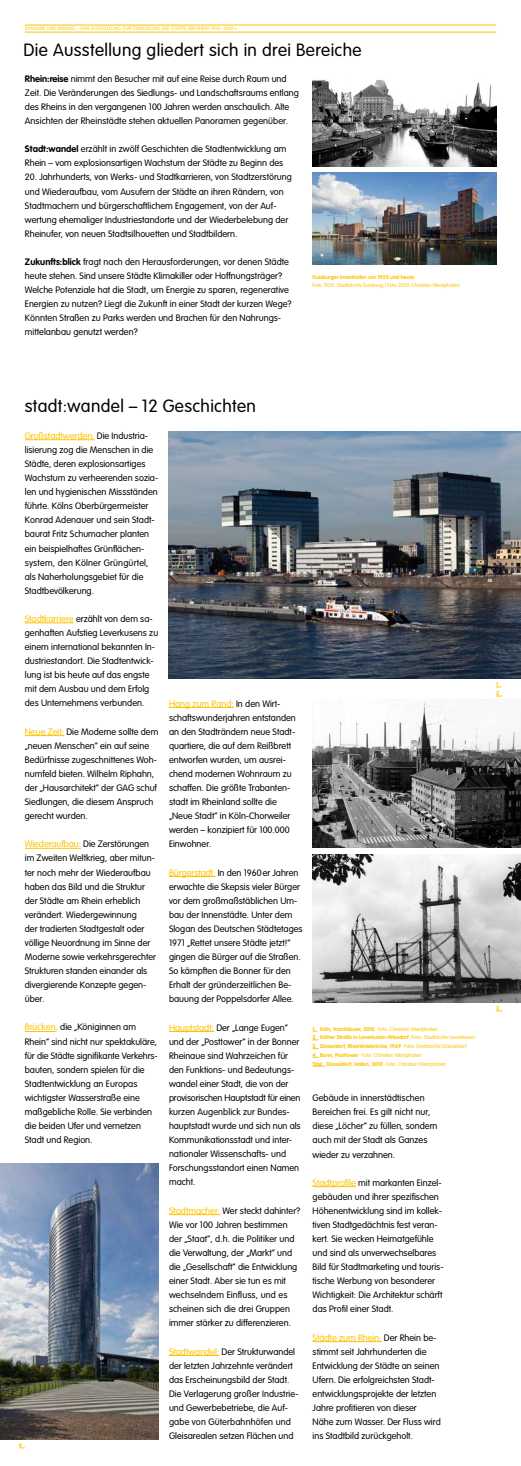
<style>
.page{position:relative;width:521px;height:1466px;background:#fff}
.page>*{position:absolute;margin:0;border:0;box-sizing:border-box;transform-origin:0 0}
.t1{font:300 17.5px "VAG Rounded";letter-spacing:.02em;color:#000}
.t2{font:300 9.19px/14.1px "VAG Rounded";color:#000}
.t3{font:700 5.42px/8.8px "VAG Rounded";color:#fdc300}
.t4{font:300 5.42px "VAG Rounded";color:#fdc300}
.t5{font:300 4.81px "VAG Rounded";letter-spacing:.03em;color:#fdc300}
.s1{font-weight:700}
.s2{color:#fdc300}
.s3{font-weight:300}
</style>
<div class="page">
<img style="left:169px;top:432px;width:352px;height:246px">
<hr style="left:25px;top:439px;width:70px;height:1px;background:#fdc300">
<hr style="left:25px;top:623px;width:49px;height:1px;background:#fdc300">
<hr style="left:25px;top:735px;width:39px;height:1px;background:#fdc300">
<hr style="left:25px;top:848px;width:56px;height:1px;background:#fdc300">
<hr style="left:25px;top:1031px;width:31px;height:1px;background:#fdc300">
<img style="left:313px;top:702px;width:208px;height:145px">
<img style="left:0;top:1164px;width:159px;height:275px">
<img style="left:313px;top:855px;width:208px;height:147px">
<hr style="left:169px;top:707px;width:65px;height:1px;background:#fdc300">
<hr style="left:169px;top:876px;width:46px;height:1px;background:#fdc300">
<hr style="left:169px;top:1031px;width:45px;height:1px;background:#fdc300">
<hr style="left:169px;top:1214px;width:51px;height:1px;background:#fdc300">
<hr style="left:169px;top:1355px;width:50px;height:1px;background:#fdc300">
<hr style="left:313px;top:1186px;width:43px;height:1px;background:#fdc300">
<hr style="left:313px;top:1341px;width:69px;height:1px;background:#fdc300">
<svg style="left:313px;top:1066px;width:12px;height:1px"></svg>
<img style="left:313px;top:173px;width:183px;height:92px">
<img style="left:313px;top:79px;width:183px;height:87px">
<hr style="left:25px;top:25px;width:471px;height:1px;background:#fdc300">
<hr style="left:25px;top:32px;width:471px;height:1px;background:#fdc300">
<p class="t5" style="left:25px;top:26px;width:214px">DYNAMIK UND WANDEL – EINE AUSSTELLUNG ZUR ETWICKLUNG DER STÄDTE AM RHEIN 1910 – 2010 +</p>
<h1 class="t1" style="left:24px;top:40px;width:339px">Die Ausstellung gliedert sich in drei Bereiche</h1>
<p class="t2" style="left:25px;top:72px;width:275px"><span class="s1">Rhein:reise</span> nimmt den Besucher mit auf eine Reise durch Raum und Zeit. Die Veränderungen des Siedlungs- und Landschaftsraums entlang des Rheins in den vergangenen 100 Jahren werden anschaulich. Alte Ansichten der Rheinstädte stehen aktuellen Panoramen gegenüber.</p>
<p class="t2" style="left:25px;top:142px;width:263px"><span class="s1">Stadt:wandel</span> erzählt in zwölf Geschichten die Stadtentwicklung am<br>Rhein – vom explosionsartigen Wachstum der Städte zu Beginn des</p>
<p class="t2" style="left:25px;top:170px;width:268px">20. Jahrhunderts, von Werks- und Stadtkarrieren, von Stadtzerstörung und Wiederaufbau, vom Ausufern der Städte an ihren Rändern, von Stadtmachern und bürgerschaftlichem Engagement, von der Auf&shy;wertung ehemaliger Industriestandorte und der Wiederbelebung der Rheinufer, von neuen Stadtsilhouetten und Stadtbildern.</p>
<p class="t2" style="left:25px;top:255px;width:268px"><span class="s1">Zukunfts:blick</span> fragt nach den Herausforderungen, vor denen Städte heute stehen. Sind unsere Städte Klimakiller oder Hoffnungsträger?<br>Welche Potenziale hat die Stadt, um Energie zu sparen, regenerative Energien zu nutzen? Liegt die Zukunft in einer Stadt der kurzen Wege?<br>Könnten Straßen zu Parks werden und Brachen für den Nahrungs&shy;mittelanbau genutzt werden?</p>
<p class="t3" style="left:313px;top:273px;width:103px">Duisburger Innenhafen um 1935 und heute</p>
<p class="t4" style="left:313px;top:282px;width:149px">Foto 1935: Stadtarchiv Duisburg | Foto 2010: Christian Westphalen</p>
<h1 class="t1" style="left:25px;top:396px;width:233px">stadt:wandel – 12 Geschichten</h1>
<p class="t2" style="left:25px;top:428px;width:135px"><span class="s2">Großstadtwerden:</span> Die Industria&shy;lisierung zog die Menschen in die<br>Städte, deren explosionsartiges<br>Wachstum zu verheerenden sozia&shy;len und hygienischen Missständen führte. Kölns Oberbürgermeister<br>Konrad Adenauer und sein Stadt&shy;baurat Fritz Schumacher planten ein beispielhaftes Grünflächen&shy;system, den Kölner Grüngürtel, als Naherholungsgebiet für die<br>Stadtbevölkerung.</p>
<p class="t2" style="left:25px;top:612px;width:135px"><span class="s2">Stadtkarriere</span> erzählt von dem sa&shy;genhaften Aufstieg Leverkusens zu einem international bekannten In&shy;dustriestandort. Die Stadtentwick&shy;lung ist bis heute auf das engste mit dem Ausbau und dem Erfolg des Unternehmens verbunden.</p>
<p class="t2" style="left:25px;top:724px;width:135px"><span class="s2">Neue Zeit:</span> Die Moderne sollte dem „neuen Menschen“ ein auf seine<br>Bedürfnisse zugeschnittenes Woh&shy;numfeld bieten. Wilhelm Riphahn, der „Hausarchitekt“ der GAG schuf<br>Siedlungen, die diesem Anspruch gerecht wurden.</p>
<p class="t2" style="left:25px;top:837px;width:133px"><span class="s2">Wiederaufbau:</span> Die Zerstörungen im Zweiten Weltkrieg, aber mitun&shy;ter noch mehr der Wiederaufbau haben das Bild und die Struktur der Städte am Rhein erheblich verändert. Wiedergewinnung<br>der tradierten Stadtgestalt oder völlige Neuordnung im Sinne der<br>Moderne sowie verkehrsgerechter<br>Strukturen standen einander als divergierende Konzepte gegen&shy;über.</p>
<p class="t2" style="left:25px;top:1020px;width:135px"><span class="s2">Brücken,</span> die „Königinnen am<br>Rhein“ sind nicht nur spektakuläre, für die Städte signifikante Verkehrs&shy;bauten, sondern spielen für die<br>Stadtentwicklung an Europas wichtigster Wasserstraße eine maßgebliche Rolle. Sie verbinden die beiden Ufer und vernetzen<br>Stadt und Region.</p>
<p class="t2" style="left:169px;top:696px;width:128px"><span class="s2">Hang zum Rand:</span> In den Wirt&shy;schaftswunderjahren entstanden an den Stadträndern neue Stadt&shy;quartiere, die auf dem Reißbrett entworfen wurden, um ausrei&shy;chend modernen Wohnraum zu schaffen. Die größte Trabanten&shy;stadt im Rheinland sollte die „Neue Stadt“ in Köln-Chorweiler werden – konzipiert für 100.000<br>Einwohner.</p>
<p class="t2" style="left:169px;top:865px;width:135px"><span class="s2">Bürgerstadt:</span> In den 1960er Jahren erwachte die Skepsis vieler Bürger vor dem großmaßstäblichen Um&shy;bau der Innenstädte. Unter dem Slogan des Deutschen Städtetages 1971 „Rettet unsere Städte jetzt!“ gingen die Bürger auf die Straßen.<br>So kämpften die Bonner für den Erhalt der gründerzeitlichen Be&shy;bauung der Poppelsdorfer Allee.</p>
<p class="t2" style="left:169px;top:1020px;width:133px"><span class="s2">Hauptstadt:</span> Der „Lange Eugen“ und der „Posttower“ in der Bonner<br>Rheinaue sind Wahrzeichen für den Funktions- und Bedeutungs&shy;wandel einer Stadt, die von der provisorischen Hauptstadt für einen kurzen Augenblick zur Bundes&shy;hauptstadt wurde und sich nun als<br>Kommunikationsstadt und inter&shy;nationaler Wissenschafts- und<br>Forschungsstandort einen Namen macht.</p>
<p class="t2" style="left:169px;top:1203px;width:133px"><span class="s2">Stadtmacher:</span> Wer steckt dahinter?<br>Wie vor 100 Jahren bestimmen der „Staat“, d.h. die Politiker und die Verwaltung, der „Markt“ und die „Gesellschaft“ die Entwicklung einer Stadt. Aber sie tun es mit wechselndem Einfluss, und es scheinen sich die drei Gruppen immer stärker zu differenzieren.</p>
<p class="t2" style="left:169px;top:1344px;width:131px"><span class="s2">Stadtwandel:</span> Der Strukturwandel der letzten Jahrzehnte verändert das Erscheinungsbild der Stadt.<br>Die Verlagerung großer Industrie&shy;und Gewerbebetriebe, die Auf&shy;gabe von Güterbahnhöfen und<br>Gleisarealen setzen Flächen und</p>
<p class="t3" style="left:19px;top:1441px;width:5px">4</p>
<p class="t3" style="left:313px;top:1024px;width:164px">1 Köln, Kranhäuser, 2010 <span class="s3">Foto: Christian Westphalen<br></span>2 Kölner Straße in Leverkusen-Wiesdorf <span class="s3">Foto: Stadtarchiv Leverkusen </span>3 Düsseldorf, Rheinkniebrücke, 1969 <span class="s3">Foto: Stadtarchiv Düsseldorf<br></span>4 Bonn, Posttower <span class="s3">Foto: Christian Westphalen<br></span>Titel Düsseldorf, Hafen, 2010 <span class="s3">Foto: Christian Westphalen</span></p>
<p class="t2" style="left:313px;top:1091px;width:126px">Gebäude in innerstädtischen<br>Bereichen frei. Es gilt nicht nur, diese „Löcher“ zu füllen, sondern auch mit der Stadt als Ganzes wieder zu verzahnen.</p>
<p class="t2" style="left:313px;top:1175px;width:132px"><span class="s2">Stadtprofile</span> mit markanten Einzel&shy;gebäuden und ihrer spezifischen Höhenentwicklung sind im kollek&shy;tiven Stadtgedächtnis fest veran&shy;kert. Sie wecken Heimatgefühle und sind als unverwechselbares Bild für Stadtmarketing und touris&shy;tische Werbung von besonderer Wichtigkeit: Die Architektur schärft das Profil einer Stadt.</p>
<p class="t2" style="left:313px;top:1330px;width:130px"><span class="s2">Städte zum Rhein:</span> Der Rhein be&shy;stimmt seit Jahrhunderten die<br>Entwicklung der Städte an seinen<br>Ufern. Die erfolgreichsten Stadt&shy;entwicklungsprojekte der letzten<br>Jahre profitieren von dieser<br>Nähe zum Wasser. Der Fluss wird ins Stadtbild zurückgeholt.</p>
<p class="t3" style="left:496px;top:680px;width:4px">1</p>
<p class="t3" style="left:496px;top:689px;width:5px">2</p>
<p class="t3" style="left:496px;top:1004px;width:5px">3</p>
</div>
